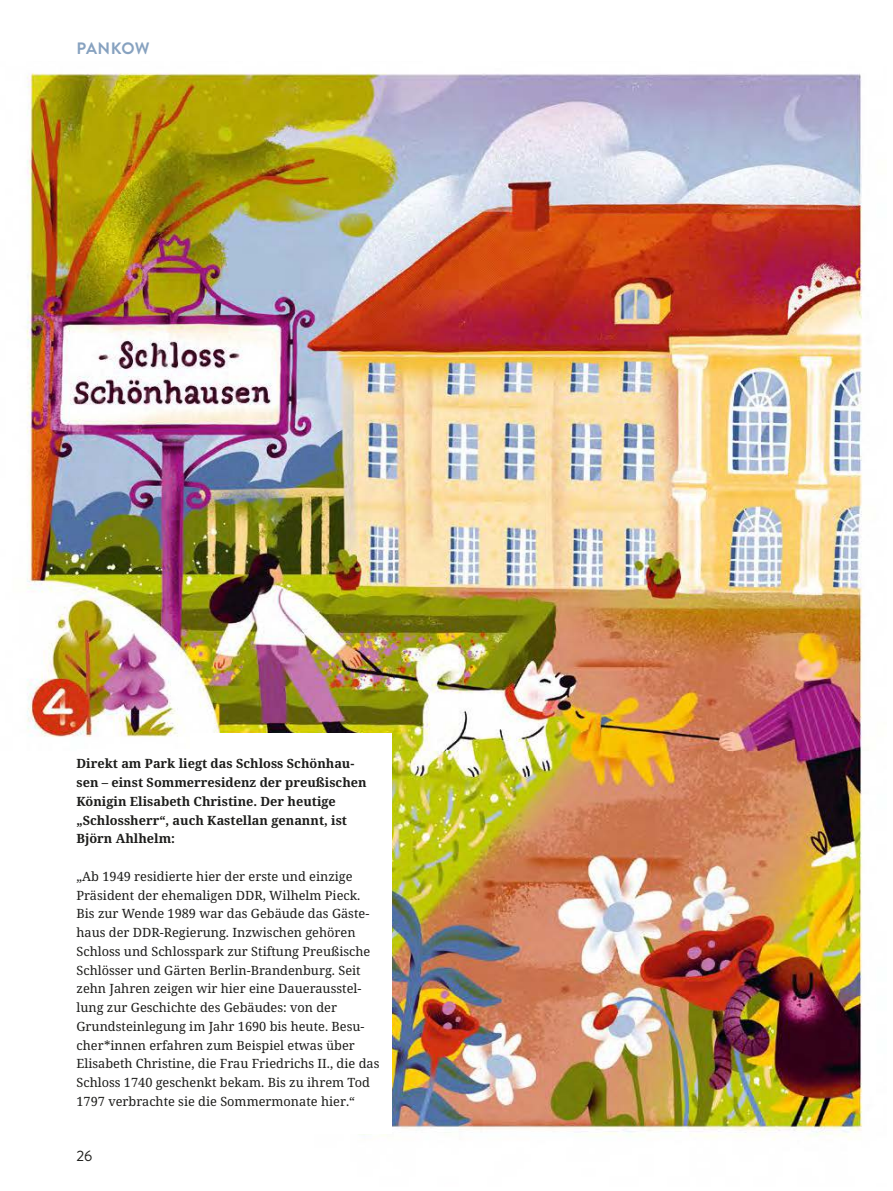
<style>
.page{position:relative;width:893px;height:1191px;background:#fff}
.page>*{position:absolute;margin:0;border:0;box-sizing:border-box;transform-origin:0 0}
.t1{font:700 16.5px "Brandon Grotesque";letter-spacing:.01em;color:#87a2c0}
.t2{font:15px "Brandon Grotesque";color:#1d1d1b}
.Texte_P_P_Fließtext{font:12.75px/18.8px "Noto Serif";color:#1d1d1b}
.Texte_P_P_Interview_Fragen{font:700 12.75px/18.8px "Noto Serif";color:#1d1d1b}
</style>
<div class="page">
<img style="left:26px;top:72px;width:837px;height:1068px">
<div style="left:190px;top:733px;width:202px;height:47px;background:#fff"></div>
<div style="left:77px;top:749px;width:315px;height:385px;background:#fff"></div>
<p class="t1" style="left:77px;top:36px;width:74px">PANKOW</p>
<p class="Texte_P_P_Interview_Fragen" style="left:77px;top:754px;width:292px">Direkt am Park liegt das Schloss Schönhau&shy;sen – einst Sommerresidenz der preußischen Königin Elisabeth Christine. Der heutige „Schlossherr“, auch Kastellan genannt, ist Björn Ahlhelm:</p>
<p class="Texte_P_P_Fließtext" style="left:77px;top:867px;width:304px">„Ab 1949 residierte hier der erste und einzige Präsident der ehemaligen DDR, Wilhelm Pieck.<br>Bis zur Wende 1989 war das Gebäude das Gäste&shy;haus der DDR-Regierung. Inzwischen gehören Schloss und Schlosspark zur Stiftung Preußische Schlösser und Gärten Berlin-Brandenburg. Seit zehn Jahren zeigen wir hier eine Dauerausstel&shy;lung zur Geschichte des Gebäudes: von der Grundsteinlegung im Jahr 1690 bis heute. Besu&shy;cher*innen erfahren zum Beispiel etwas über Elisabeth Christine, die Frau Friedrichs II., die das Schloss 1740 geschenkt bekam. Bis zu ihrem Tod 1797 verbrachte sie die Sommermonate hier.“</p>
<p class="t2" style="left:77px;top:1145px;width:17px">26</p>
</div>
